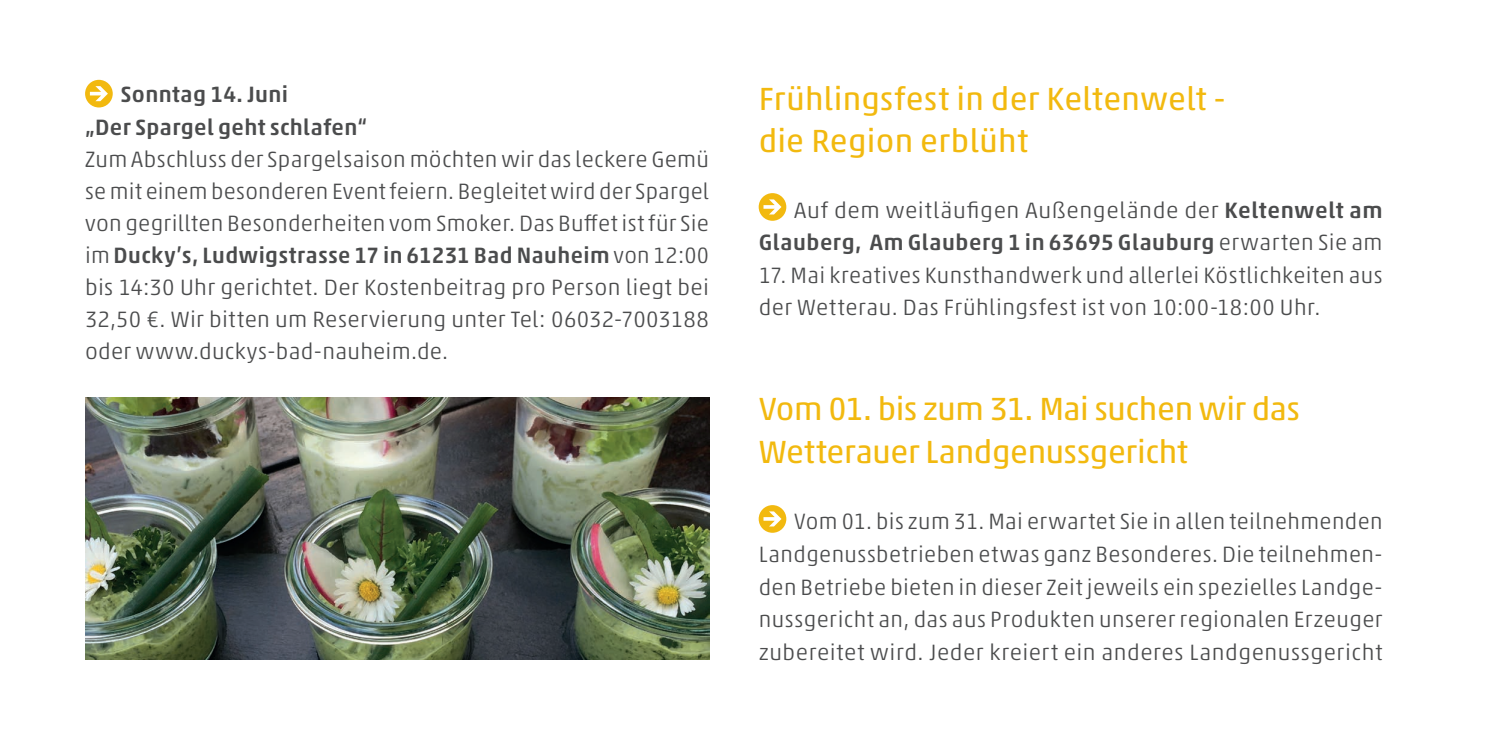
<style>
.page{position:relative;width:1489px;height:745px;background:#fff}
.page>*{position:absolute;margin:0;border:0;box-sizing:border-box;transform-origin:0 0}
.t1{font:32.5px/42.5px "Akko Std";color:#f2b90f}
.t2{font:300 22.5px/32px "Akko Std";letter-spacing:.02em;color:#4b4c4d;text-align:justify}
.t3{font:500 22.5px/32.8px "Akko Std";letter-spacing:.02em;color:#4b4c4d}
.s1{font-weight:500}
.s2{font-weight:300}
</style>
<div class="page">
<img style="left:85px;top:397px;width:624px;height:262px">
<svg style="left:85px;top:80px;width:28px;height:27px"></svg>
<svg style="left:758px;top:505px;width:28px;height:27px"></svg>
<svg style="left:758px;top:193px;width:28px;height:28px"></svg>
<p class="t3" style="left:85px;top:78px;width:284px;text-indent:35px">Sonntag 14. Juni<br>„Der Spargel geht schlafen“</p>
<p class="t2" style="left:85px;top:143px;width:625px">Zum Abschluss der Spargelsaison möchten wir das leckere Gemü se mit einem besonderen Event feiern. Begleitet wird der Spargel von gegrillten Besonderheiten vom Smoker. Das Buffet ist für Sie im <span class="s1">Ducky’s, Ludwigstrasse 17 in 61231 Bad Nauheim</span> von 12:00 bis 14:30 Uhr gerichtet. Der Kostenbeitrag pro Person liegt bei 32,50 €. Wir bitten um Reservierung unter Tel: 06032-7003188 oder www.duckys-bad-nauheim.de.</p>
<h1 class="t1" style="left:758px;top:77px;width:468px">Frühlingsfest in der Keltenwelt - die Region erblüht</h1>
<p class="t3" style="left:758px;top:193px;width:625px;text-align:right"><span class="s2">Auf dem weitläufigen Außengelände der</span> Keltenwelt am<br>Glauberg, Am Glauberg 1 in 63695 Glauburg <span class="s2">erwarten Sie am</span></p>
<p class="t2" style="left:758px;top:258px;width:625px">17. Mai kreatives Kunsthandwerk und allerlei Köstlichkeiten aus der Wetterau. Das Frühlingsfest ist von 10:00-18:00 Uhr.</p>
<h1 class="t1" style="left:758px;top:387px;width:542px">Vom 01. bis zum 31. Mai suchen wir das<br>Wetterauer Landgenussgericht</h1>
<p class="t2" style="left:758px;top:504px;width:625px;line-height:32.8px;text-indent:35px">Vom 01. bis zum 31. Mai erwartet Sie in allen teilnehmenden Landgenussbetrieben etwas ganz Besonderes. Die teilnehmen&shy;den Betriebe bieten in dieser Zeit jeweils ein spezielles Landge&shy;nussgericht an, das aus Produkten unserer regionalen Erzeuger zubereitet wird. Jeder kreiert ein anderes Landgenussgericht</p>
</div>
